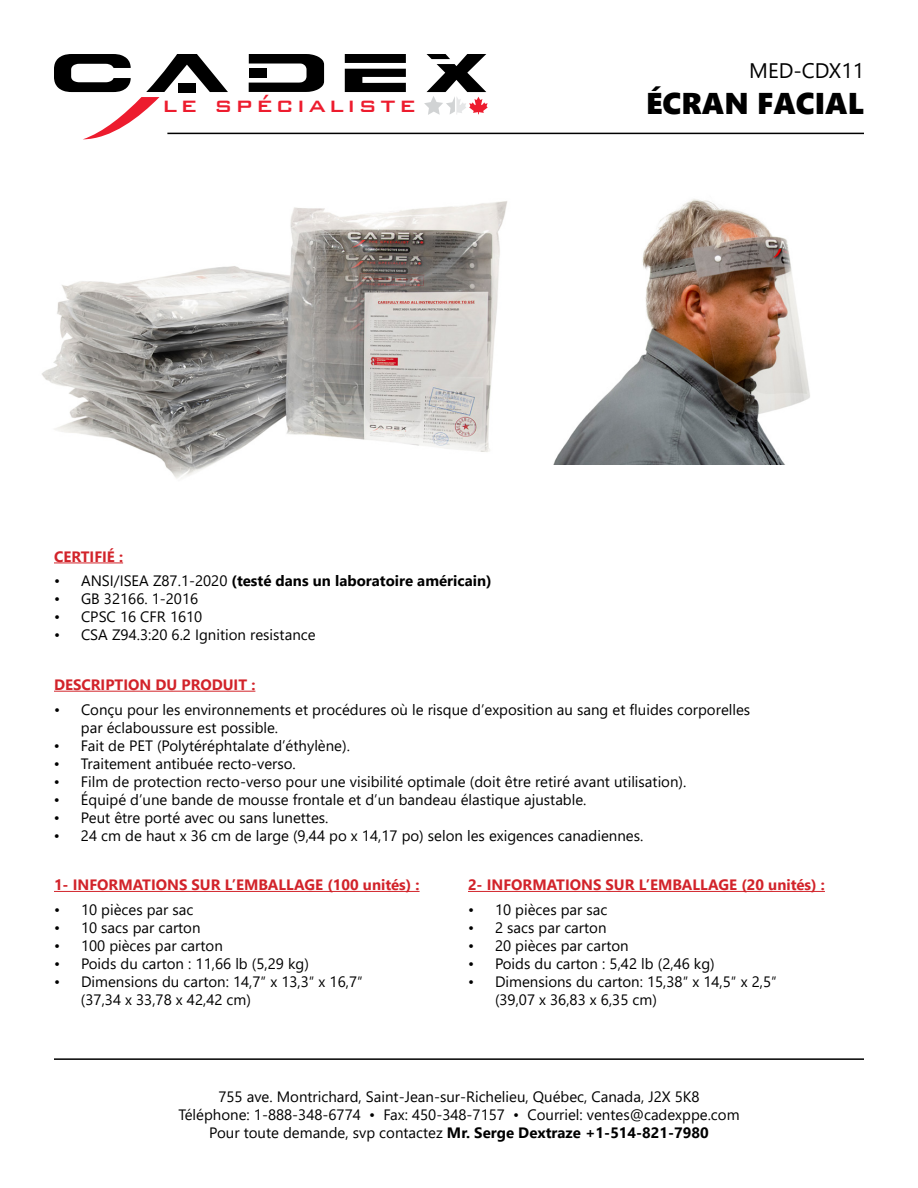
<style>
.page{position:relative;width:918px;height:1188px;background:#fff}
.page>*{position:absolute;margin:0;border:0;box-sizing:border-box;transform-origin:0 0}
.t1{font:30px "Segoe UI Black";color:#000}
.t2{font:500 26.85px "Bank Gothic BT";letter-spacing:.13em;color:#ed1c2e}
.t3{font:21px "Segoe UI";color:#000}
.t4{font:15px/18px "Segoe UI";color:#000}
.t5{font:700 15px "Segoe UI";color:#d2232a}
.t6{font:700 15px "Segoe UI";color:#000}
.s1{font-weight:400}
.s2{font-weight:700}
</style>
<div class="page">
<svg style="left:249px;top:54px;width:75px;height:38px"></svg>
<svg style="left:345px;top:54px;width:61px;height:38px"></svg>
<svg style="left:54px;top:54px;width:174px;height:85px"></svg>
<svg style="left:424px;top:54px;width:64px;height:61px"></svg>
<hr style="left:167px;top:133px;width:697px;height:1px;background:#000">
<img style="left:42px;top:201px;width:466px;height:278px">
<img style="left:553px;top:199px;width:257px;height:265px">
<hr style="left:54px;top:562px;width:69px;height:1px;background:#d2232a">
<hr style="left:54px;top:691px;width:201px;height:1px;background:#d2232a">
<hr style="left:54px;top:891px;width:366px;height:1px;background:#d2232a">
<hr style="left:468px;top:891px;width:357px;height:1px;background:#d2232a">
<hr style="left:54px;top:1058px;width:810px;height:2px;background:#000">
<h2 class="t2" style="left:163px;top:91px;width:255px">le spécialiste</h2>
<h3 class="t3" style="left:749px;top:50px;width:116px">MED-CDX11</h3>
<h1 class="t1" style="left:646px;top:81px;width:219px">ÉCRAN FACIAL</h1>
<p class="t5" style="left:54px;top:542px;width:71px">CERTIFIÉ :</p>
<p class="t6" style="left:54px;top:567px;width:439px"><span class="s1">• ANSI/ISEA Z87.1-2020</span> (testé dans un laboratoire américain)</p>
<p class="t4" style="left:54px;top:589px;width:146px">• GB 32166. 1-2016</p>
<p class="t4" style="left:54px;top:607px;width:150px">• CPSC 16 CFR 1610</p>
<p class="t4" style="left:54px;top:625px;width:263px">• CSA Z94.3:20 6.2 Ignition resistance</p>
<p class="t5" style="left:54px;top:670px;width:203px">DESCRIPTION DU PRODUIT :</p>
<p class="t4" style="left:81px;top:699px;width:671px;text-indent:-27px">• Conçu pour les environnements et procédures où le risque d’exposition au sang et fluides corporelles par éclaboussure est possible.</p>
<p class="t4" style="left:54px;top:735px;width:297px">• Fait de PET (Polytéréphtalate d’éthylène).</p>
<p class="t4" style="left:54px;top:753px;width:243px">• Traitement antibuée recto-verso.</p>
<p class="t4" style="left:54px;top:771px;width:634px">• Film de protection recto-verso pour une visibilité optimale (doit être retiré avant utilisation).</p>
<p class="t4" style="left:54px;top:789px;width:534px">• Équipé d’une bande de mousse frontale et d’un bandeau élastique ajustable.</p>
<p class="t4" style="left:54px;top:807px;width:276px">• Peut être porté avec ou sans lunettes.</p>
<p class="t4" style="left:54px;top:825px;width:591px">• 24 cm de haut x 36 cm de large (9,44 po x 14,17 po) selon les exigences canadiennes.</p>
<p class="t5" style="left:54px;top:871px;width:367px">1- INFORMATIONS SUR L’EMBALLAGE (100 unités) :</p>
<p class="t4" style="left:54px;top:899px;width:141px">• 10 pièces par sac</p>
<p class="t4" style="left:54px;top:917px;width:148px">• 10 sacs par carton</p>
<p class="t4" style="left:54px;top:935px;width:170px">• 100 pièces par carton</p>
<p class="t4" style="left:54px;top:953px;width:256px">• Poids du carton : 11,66 lb (5,29 kg)</p>
<p class="t4" style="left:81px;top:971px;width:283px;text-indent:-27px">• Dimensions du carton: 14,7″ x 13,3″ x 16,7″ (37,34 x 33,78 x 42,42 cm)</p>
<p class="t5" style="left:468px;top:871px;width:358px">2- INFORMATIONS SUR L’EMBALLAGE (20 unités) :</p>
<p class="t4" style="left:468px;top:899px;width:141px">• 10 pièces par sac</p>
<p class="t4" style="left:468px;top:917px;width:140px">• 2 sacs par carton</p>
<p class="t4" style="left:468px;top:935px;width:162px">• 20 pièces par carton</p>
<p class="t4" style="left:468px;top:953px;width:248px">• Poids du carton : 5,42 lb (2,46 kg)</p>
<p class="t4" style="left:495px;top:971px;width:283px;text-indent:-27px">• Dimensions du carton: 15,38″ x 14,5″ x 2,5″ (39,07 x 36,83 x 6,35 cm)</p>
<p class="t4" style="left:178px;top:1086px;width:563px;text-align:center">755 ave. Montrichard, Saint-Jean-sur-Richelieu, Québec, Canada, J2X 5K8<br>Téléphone: 1-888-348-6774 • Fax: 450-348-7157 • Courriel: ventes@cadexppe.com<br>Pour toute demande, svp contactez <span class="s2">Mr. Serge Dextraze +1-514-821-7980</span></p>
</div>
